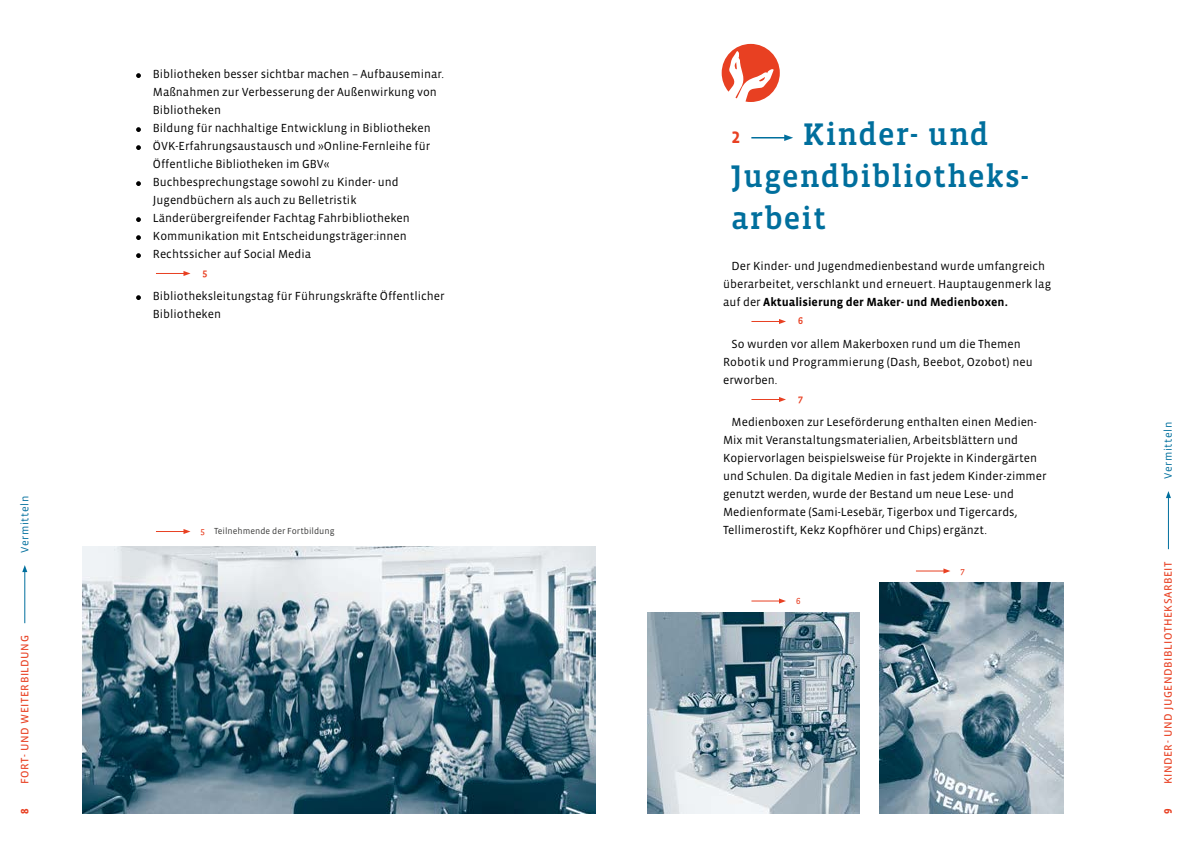
<style>
.page{position:relative;width:1191px;height:842px;background:#fff}
.page>*{position:absolute;margin:0;border:0;box-sizing:border-box;transform-origin:0 0}
.t1{font:500 32px/42px "Vista Slab OT";letter-spacing:.03em;color:#006f9d}
.t2{font:700 17px "Vista Sans OT";color:#e84022}
.t3{font:12px/18px "Vista Sans OT";color:#000}
.t4{font:11px "Vista Sans OT";letter-spacing:.05em;color:#e84022}
.t5{font:11px "Vista Sans OT";letter-spacing:.05em;color:#006f9d}
.t6{font:700 11px "Vista Sans OT";color:#e84022}
.t7{font:500 10px "Vista Slab OT";color:#e84022}
.t8{font:9px "Vista Sans OT";color:#3b3b3a}
.t9{font:9px "Vista Slab OT";color:#e84022}
.s1{font-family:"Vista Slab OT";color:#e84022}
.s2{font-weight:700}
</style>
<div class="page">
<hr style="left:1168px;top:496px;width:1px;height:53px;background:#006f9d">
<svg style="left:1166px;top:491px;width:5px;height:7px"></svg>
<hr style="left:24px;top:570px;width:1px;height:53px;background:#006f9d">
<svg style="left:22px;top:565px;width:5px;height:7px"></svg>
<svg style="left:136px;top:73px;width:5px;height:5px"></svg>
<svg style="left:136px;top:127px;width:5px;height:5px"></svg>
<svg style="left:136px;top:145px;width:5px;height:5px"></svg>
<svg style="left:136px;top:181px;width:5px;height:5px"></svg>
<svg style="left:136px;top:217px;width:5px;height:5px"></svg>
<svg style="left:136px;top:235px;width:5px;height:5px"></svg>
<svg style="left:136px;top:253px;width:5px;height:5px"></svg>
<svg style="left:156px;top:271px;width:34px;height:5px"></svg>
<svg style="left:136px;top:295px;width:5px;height:5px"></svg>
<svg style="left:156px;top:529px;width:34px;height:5px"></svg>
<img style="left:82px;top:546px;width:513px;height:268px">
<hr style="left:751px;top:137px;width:36px;height:1px;background:#006f9d">
<svg style="left:784px;top:134px;width:9px;height:7px"></svg>
<svg style="left:751px;top:319px;width:35px;height:5px"></svg>
<svg style="left:751px;top:397px;width:35px;height:5px"></svg>
<img style="left:647px;top:612px;width:212px;height:202px">
<img style="left:879px;top:582px;width:184px;height:232px">
<svg style="left:751px;top:598px;width:35px;height:5px"></svg>
<svg style="left:916px;top:568px;width:34px;height:5px"></svg>
<svg style="left:721px;top:44px;width:59px;height:58px"></svg>
<p class="t5" style="left:19px;top:553px;width:58px;rotate:-90deg">Vermitteln</p>
<p class="t4" style="left:19px;top:784px;width:151px;rotate:-90deg">FORT- UND WEITERBILDUNG</p>
<p class="t6" style="left:19px;top:814px;width:7px;rotate:-90deg">8</p>
<p class="t3" style="left:153px;top:65px;width:293px">Bibliotheken besser sichtbar machen – Aufbauseminar.<br>Maßnahmen zur Verbesserung der Außenwirkung von Bibliotheken<br>Bildung für nachhaltige Entwicklung in Bibliotheken ÖVK-Erfahrungsaustausch und »Online-Fernleihe für Öffentliche Bibliotheken im GBV« Buchbesprechungstage sowohl zu Kinder- und Jugendbüchern als auch zu Belletristik Länderübergreifender Fachtag Fahrbibliotheken Kommunikation mit Entscheidungsträger:innen Rechtssicher auf Social Media</p>
<p class="t7" style="left:203px;top:268px;width:6px">5</p>
<p class="t3" style="left:153px;top:287px;width:293px">Bibliotheksleitungstag für Führungskräfte Öffentlicher<br>Bibliotheken</p>
<p class="t8" style="left:200px;top:526px;width:135px"><span class="s1">5</span> Teilnehmende der Fortbildung</p>
<h1 class="t1" style="left:731px;top:114px;width:299px;text-indent:71px">Kinder- und<br>Jugendbibliotheks&shy;arbeit</h1>
<p class="t3" style="left:723px;top:257px;width:330px;text-indent:9px">Der Kinder- und Jugendmedienbestand wurde umfangreich überarbeitet, verschlankt und erneuert. Hauptaugenmerk lag auf der <span class="s2">Aktualisierung der Maker- und Medienboxen.</span></p>
<p class="t7" style="left:798px;top:316px;width:6px">6</p>
<p class="t3" style="left:723px;top:335px;width:311px;text-indent:9px">So wurden vor allem Makerboxen rund um die Themen<br>Robotik und Programmierung (Dash, Beebot, Ozobot) neu erworben.</p>
<p class="t7" style="left:798px;top:394px;width:6px">7</p>
<p class="t3" style="left:723px;top:413px;width:325px;text-indent:9px">Medienboxen zur Leseförderung enthalten einen Medien-Mix mit Veranstaltungsmaterialien, Arbeitsblättern und Kopiervorlagen beispielsweise für Projekte in Kindergärten und Schulen. Da digitale Medien in fast jedem Kinder-zimmer genutzt werden, wurde der Bestand um neue Lese- und Medienformate (Sami-Lesebär, Tigerbox und Tigercards, Tellimerostift, Kekz Kopfhörer und Chips) ergänzt.</p>
<h2 class="t2" style="left:731px;top:129px;width:10px">2</h2>
<p class="t9" style="left:796px;top:596px;width:6px">6</p>
<p class="t9" style="left:960px;top:566px;width:6px">7</p>
<p class="t5" style="left:1162px;top:479px;width:58px;rotate:-90deg">Vermitteln</p>
<p class="t4" style="left:1162px;top:784px;width:225px;rotate:-90deg">KINDER- UND JUGENDBIBLIOTHEKSARBEIT</p>
<p class="t6" style="left:1162px;top:814px;width:7px;rotate:-90deg">9</p>
</div>
